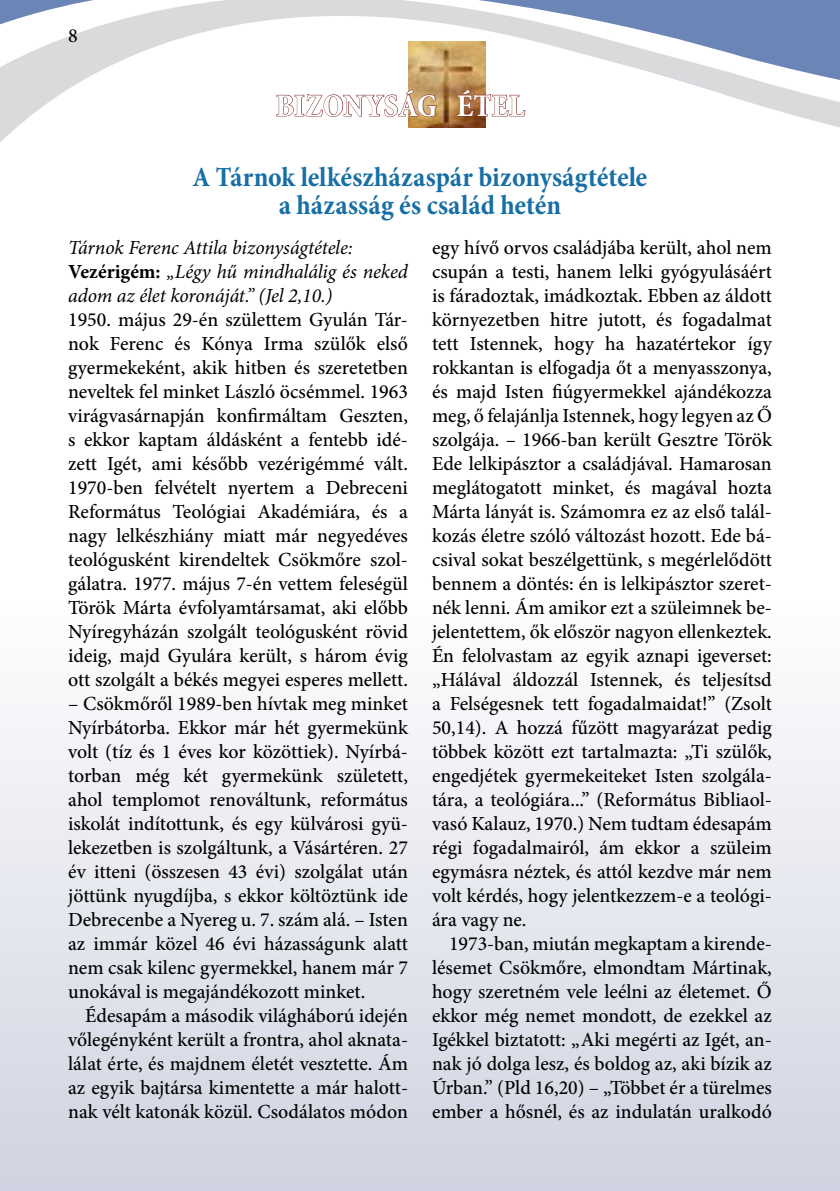
<style>
.page{position:relative;width:840px;height:1191px;background:#fff}
.page>*{position:absolute;margin:0;border:0;box-sizing:border-box;transform-origin:0 0}
.t1{font:700 condensed 32px "Minion Pro";color:#fff}
.t2{font:700 condensed 28px/28px "Minion Pro";color:#176fa5;text-align:center}
.t3{font:500 20px/24px "Minion Pro";color:#000;text-align:justify}
.t4{font:italic 20px/24px "Minion Pro";letter-spacing:-.01em;color:#000}
.s1{font-weight:700;font-style:normal}
</style>
<div class="page">
<svg style="left:0;top:0;width:839px;height:143px"></svg>
<div style="left:0;top:607px;width:839px;height:584px;background:linear-gradient(to bottom,#fdfefe,#d0d3e1)"></div>
<img style="left:408px;top:42px;width:77px;height:86px">
<svg style="left:456px;top:88px;width:69px;height:29px"></svg>
<svg style="left:275px;top:88px;width:162px;height:29px"></svg>
<p class="t3" style="left:68px;top:23px;width:11px">8</p>
<h1 class="t1" style="left:275px;top:84px;width:250px">BIZONYSÁG ÉTEL</h1>
<h2 class="t2" style="left:192px;top:163px;width:456px">A Tárnok lelkészházaspár bizonyságtétele a házasság és család hetén</h2>
<p class="t4" style="left:68px;top:236px;width:341px">Tárnok Ferenc Attila bizonyságtétele:<br><span class="s1">Vezérigém:</span> „Légy hű mindhalálig és neked adom az élet koronáját.” (Jel 2,10.)</p>
<p class="t3" style="left:68px;top:308px;width:341px">1950. május 29-én születtem Gyulán Tár&shy;nok Ferenc és Kónya Irma szülők első gyermekeként, akik hitben és szeretetben neveltek fel minket László öcsémmel. 1963 virágvasárnapján konfirmáltam Geszten, s ekkor kaptam áldásként a fentebb idé&shy;zett Igét, ami később vezérigémmé vált.<br>1970-ben felvételt nyertem a Debreceni Református Teológiai Akadémiára, és a nagy lelkészhiány miatt már negyedéves teológusként kirendeltek Csökmőre szol&shy;gálatra. 1977. május 7-én vettem feleségül Török Márta évfolyamtársamat, aki előbb Nyíregyházán szolgált teológusként rövid ideig, majd Gyulára került, s három évig ott szolgált a békés megyei esperes mellett.</p>
<p class="t3" style="left:68px;top:692px;width:341px">– Csökmőről 1989-ben hívtak meg minket Nyírbátorba. Ekkor már hét gyermekünk volt (tíz és 1 éves kor közöttiek). Nyírbá&shy;torban még két gyermekünk született, ahol templomot renováltunk, református iskolát indítottunk, és egy külvárosi gyü&shy;lekezetben is szolgáltunk, a Vásártéren. 27 év itteni (összesen 43 évi) szolgálat után jöttünk nyugdíjba, s ekkor költöztünk ide Debrecenbe a Nyereg u. 7. szám alá. – Isten az immár közel 46 évi házasságunk alatt nem csak kilenc gyermekkel, hanem már 7 unokával is megajándékozott minket.</p>
<p class="t3" style="left:68px;top:1004px;width:341px;text-indent:17px">Édesapám a második világháború idején vőlegényként került a frontra, ahol aknata&shy;lálat érte, és majdnem életét vesztette. Ám az egyik bajtársa kimentette a már halott&shy;nak vélt katonák közül. Csodálatos módon</p>
<p class="t3" style="left:432px;top:236px;width:341px">egy hívő orvos családjába került, ahol nem csupán a testi, hanem lelki gyógyulásáért is fáradoztak, imádkoztak. Ebben az áldott környezetben hitre jutott, és fogadalmat tett Istennek, hogy ha hazatértekor így rokkantan is elfogadja őt a menyasszonya, és majd Isten fiúgyermekkel ajándékozza meg, ő felajánlja Istennek, hogy legyen az Ő szolgája. – 1966-ban került Gesztre Török Ede lelkipásztor a családjával. Hamarosan meglátogatott minket, és magával hozta Márta lányát is. Számomra ez az első talál&shy;kozás életre szóló változást hozott. Ede bá&shy;csival sokat beszélgettünk, s megérlelődött bennem a döntés: én is lelkipásztor szeret&shy;nék lenni. Ám amikor ezt a szüleimnek be&shy;jelentettem, ők először nagyon ellenkeztek.<br>Én felolvastam az egyik aznapi igeverset: „Hálával áldozzál Istennek, és teljesítsd a Felségesnek tett fogadalmaidat!” (Zsolt 50,14). A hozzá fűzött magyarázat pedig többek között ezt tartalmazta: „Ti szülők, engedjétek gyermekeiteket Isten szolgála&shy;tára, a teológiára...” (Református Bibliaol&shy;vasó Kalauz, 1970.) Nem tudtam édesapám régi fogadalmairól, ám ekkor a szüleim egymásra néztek, és attól kezdve már nem volt kérdés, hogy jelentkezzem-e a teológi&shy;ára vagy ne.</p>
<p class="t3" style="left:432px;top:932px;width:341px;text-indent:17px">1973-ban, miután megkaptam a kirende&shy;lésemet Csökmőre, elmondtam Mártinak, hogy szeretném vele leélni az életemet. Ő ekkor még nemet mondott, de ezekkel az Igékkel biztatott: „Aki megérti az Igét, an&shy;nak jó dolga lesz, és boldog az, aki bízik az Úrban.” (Pld 16,20) – „Többet ér a türelmes ember a hősnél, és az indulatán uralkodó</p>
</div>
